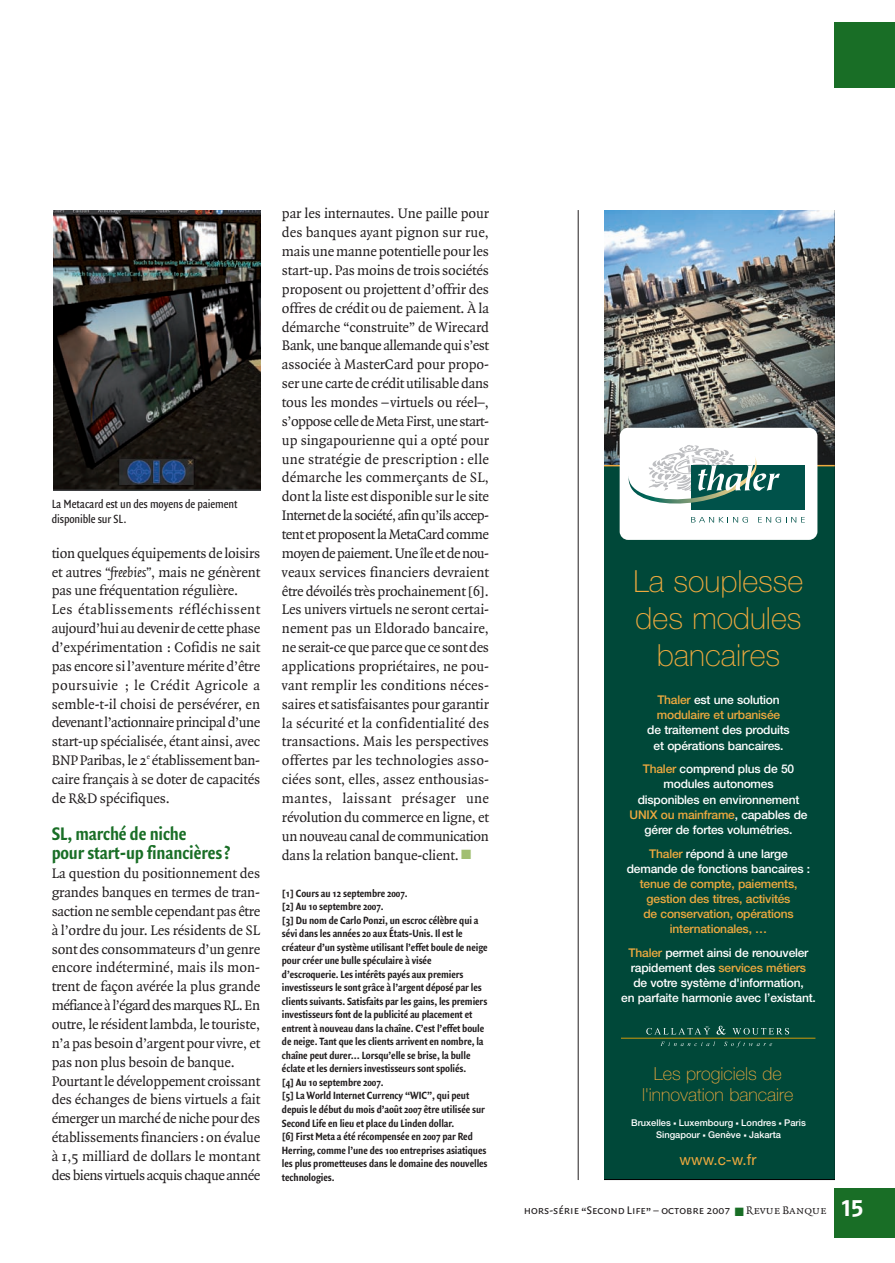
<style>
.page{position:relative;width:895px;height:1263px;background:#fff}
.page>*{position:absolute;margin:0;border:0;box-sizing:border-box;transform-origin:0 0}
.t1{font:30.45px/36.6px "Helvetica Neue Thin+BGMQWC";color:#eda93f;text-align:center}
.t2{font:700 19.5px/18.9px "Quadraat Sans Con";letter-spacing:-.01em;color:#196e26}
.t3{font:18px/21.6px "Helvetica Neue Thin+BGMQWC";color:#eda93f;text-align:center}
.t4{font:15.3px "Helvetica Neue Roman+WBMFXV";color:#eda93f}
.t5{font:14.85px/18.9px "Quadraat";letter-spacing:-.01em;color:#231f20}
.t6{font:12.75px/15px "Quadraat Sans Con";letter-spacing:-.01em;color:#231f20}
.t7{font:12px/15.1px "Helvetica Neue Medium+OEDRKY";letter-spacing:-.015em;color:#fff;text-align:center}
.t8{font:12px/15.1px "Helvetica Neue Medium+OEDRKY";letter-spacing:-.015em;color:#eda93f}
.t9{font:11.85px "Quadraat Sans Caps";color:#231f20}
.t10{font:700 11.25px/13.5px "Quadraat Sans Con";letter-spacing:-.01em;color:#231f20}
.t11{font:9.3px/12.3px "Helvetica Neue Medium+OEDRKY";color:#fff;text-align:center}
.s1{font-style:italic}
.s2{color:#a2bf72}
.s3{color:#fff}
.s4{color:#eda93f}
.s5{color:#196e26}
.s6{font-family:"Quadraat Small Caps"}
.s7{font-family:"Fago No Bold Lf Caps";font-size:24px;color:#fff}
</style>
<div class="page">
<div style="left:834px;top:1188px;width:61px;height:49px;background:#196e26"></div>
<div style="left:834px;top:22px;width:61px;height:66px;background:#196e26"></div>
<svg style="left:604px;top:210px;width:230px;height:969px;background:#2e6259"></svg>
<img style="left:54px;top:210px;width:206px;height:281px">
<hr style="left:578px;top:210px;width:1px;height:969px;background:#231f20">
<p class="t6" style="left:52px;top:497px;width:187px">La Metacard est un des moyens de paiement disponible sur SL.</p>
<p class="t5" style="left:52px;top:544px;width:210px">tion quelques équipements de loisirs et autres <span class="s1">“freebies”</span>, mais ne génèrent pas une fréquentation régulière.<br>Les établissements réfléchissent aujourd’hui au devenir de cette phase d’expérimentation : Cofidis ne sait pas encore si l’aventure mérite d’être poursuivie ; le Crédit Agricole a semble-t-il choisi de persévérer, en devenant l’actionnaire principal d’une start-up spécialisée, étant ainsi, avec BNP Paribas, le 2<sup>e</sup> établissement ban&shy;caire français à se doter de capacités de R&amp;D spécifiques.</p>
<h2 class="t2" style="left:52px;top:826px;width:180px">SL, marché de niche<br>pour start-up financières?</h2>
<p class="t5" style="left:52px;top:865px;width:210px">La question du positionnement des grandes banques en termes de tran&shy;saction ne semble cependant pas être à l’ordre du jour. Les résidents de SL sont des consommateurs d’un genre encore indéterminé, mais ils mon&shy;trent de façon avérée la plus grande méfiance à l’égard des marques RL. En outre, le résident lambda, le touriste, n’a pas besoin d’argent pour vivre, et pas non plus besoin de banque.<br>Pourtant le développement croissant des échanges de biens virtuels a fait émerger un marché de niche pour des établissements financiers: on évalue à 1,5 milliard de dollars le montant des biens virtuels acquis chaque année</p>
<p class="t5" style="left:282px;top:205px;width:209px;text-align:justify">par les internautes. Une paille pour des banques ayant pignon sur rue, mais une manne potentielle pour les start-up. Pas moins de trois sociétés proposent ou projettent d’offrir des offres de crédit ou de paiement. À la démarche “construite” de Wirecard Bank, une banque allemande qui s’est associée à MasterCard pour propo&shy;ser une carte de crédit utilisable dans tous les mondes – virtuels ou réel–, s’oppose celle de Meta First, une start&shy;up singapourienne qui a opté pour une stratégie de prescription : elle démarche les commerçants de SL, dont la liste est disponible sur le site Internet de la société, afin qu’ils accep&shy;tent et proposent la MetaCard comme moyen de paiement. Une île et de nou&shy;veaux services financiers devraient être dévoilés très prochainement [6].<br>Les univers virtuels ne seront certai&shy;nement pas un Eldorado bancaire, ne serait-ce que parce que ce sont des applications propriétaires, ne pou&shy;vant remplir les conditions néces&shy;saires et satisfaisantes pour garantir la sécurité et la confidentialité des transactions. Mais les perspectives offertes par les technologies asso&shy;ciées sont, elles, assez enthousias&shy;mantes, laissant présager une révolution du commerce en ligne, et un nouveau canal de communication dans la relation banque-client. <span class="s2">■</span></p>
<p class="t10" style="left:282px;top:887px;width:207px">[1] Cours au 12 septembre 2007.<br>[2] Au 10 septembre 2007.<br>[3] Du nom de Carlo Ponzi, un escroc célèbre qui a sévi dans les années 20 aux États-Unis. Il est le créateur d’un système utilisant l’effet boule de neige pour créer une bulle spéculaire à visée d’escroquerie. Les intérêts payés aux premiers investisseurs le sont grâce à l’argent déposé par les clients suivants. Satisfaits par les gains, les premiers investisseurs font de la publicité au placement et entrent à nouveau dans la chaîne. C’est l’effet boule de neige. Tant que les clients arrivent en nombre, la chaîne peut durer… Lorsqu’elle se brise, la bulle éclate et les derniers investisseurs sont spoliés.<br>[4] Au 10 septembre 2007.<br>[5] La World Internet Currency “WIC”, qui peut depuis le début du mois d’août 2007 être utilisée sur Second Life en lieu et place du Linden dollar.<br>[6] First Meta a été récompensée en 2007 par Red Herring, comme l’une des 100 entreprises asiatiques les plus prometteuses dans le domaine des nouvelles technologies.</p>
<h1 class="t1" style="left:633px;top:566px;width:171px">La souplesse des modules bancaires</h1>
<p class="t8" style="left:657px;top:693px;width:125px">Thaler <span class="s3">est une solution </span>modulaire et urbanisée</p>
<p class="t7" style="left:647px;top:723px;width:144px">de traitement des produits et opérations bancaires.</p>
<p class="t7" style="left:629px;top:762px;width:179px"><span class="s4">Thaler</span> comprend plus de 50 modules autonomes<br>disponibles en environnement<br><span class="s4">UNIX ou mainframe</span>, capables de gérer de fortes volumétries.</p>
<p class="t7" style="left:627px;top:846px;width:185px"><span class="s4">Thaler</span> répond à une large demande de fonctions bancaires :</p>
<p class="t8" style="left:640px;top:877px;width:159px;text-align:center">tenue de compte, paiements, gestion des titres, activités de conservation, opérations internationales, …</p>
<p class="t7" style="left:621px;top:946px;width:196px"><span class="s4">Thaler</span> permet ainsi de renouveler rapidement des <span class="s4">services métiers<br></span>de votre système d'information,<br>en parfaite harmonie avec l’existant.</p>
<p class="t3" style="left:642px;top:1063px;width:153px">Les progiciels de l'innovation bancaire</p>
<p class="t11" style="left:631px;top:1117px;width:176px">Bruxelles Luxembourg Londres Paris<br>Singapour Genève Jakarta</p>
<p class="t4" style="left:679px;top:1150px;width:78px">www.c-w.fr</p>
<p class="t9" style="left:524px;top:1202px;width:341px">hors-série “Second Life” – octobre 2007 <span class="s5">■</span> <span class="s6">Revue Banque</span> <span class="s7">15</span></p>
</div>
